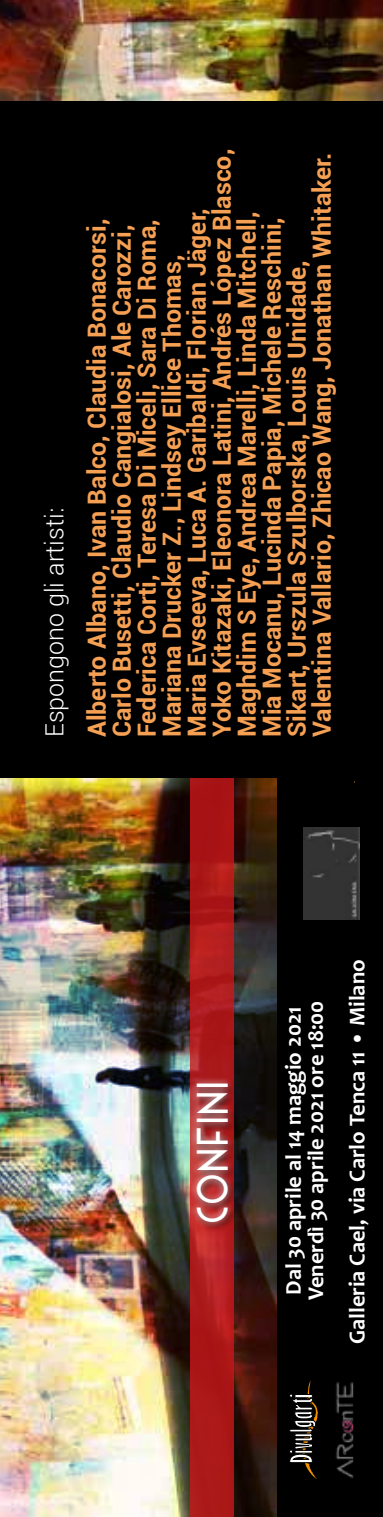
<style>
.page{position:relative;width:383px;height:1517px;background:#000}
.page>*{position:absolute;margin:0;border:0;box-sizing:border-box;transform-origin:0 0}
.t1{font:45px "Milano Sans";letter-spacing:.06em;color:#fff;scale:.9 1}
.t2{font:700 25px/25px "Roboto";color:#f5a053}
.t3{font:300 25px "Roboto";color:#fff}
.t4{font:700 22.5px/22.5px "Candara";color:#fff}
</style>
<div class="page">
<img style="left:0;top:778px;width:276px;height:739px">
<img style="left:336px;top:1382px;width:18px;height:96px">
<svg style="left:289px;top:1380px;width:29px;height:99px"></svg>
<div style="left:295px;top:1394px;width:17px;height:3px;border:1px solid #000"></div>
<svg style="left:190px;top:778px;width:44px;height:739px;background:#ad191a"></svg>
<img style="left:303px;top:827px;width:56px;height:92px">
<div style="left:193px;top:1081px;width:44px;height:150px;background:#000;opacity:.75"></div>
<div style="left:189px;top:1076px;width:46px;height:152px;background:#fff;opacity:.75"></div>
<img style="left:0;top:0;width:383px;height:100px">
<p class="t3" style="left:37px;top:737px;width:231px;rotate:-90deg">Espongono gli artisti:</p>
<p class="t2" style="left:83px;top:737px;width:590px;rotate:-90deg">Alberto Albano, Ivan Balco, Claudia Bonacorsi,<br>Carlo Busetti, Claudio Cangialosi, Ale Carozzi, Federica Corti, Teresa Di Miceli, Sara Di Roma, Mariana Drucker Z., Lindsey Ellice Thomas,<br>Maria Evseeva, Luca A. Garibaldi, Florian Jäger, Yoko Kitazaki, Eleonora Latini, Andrés López Blasco, Maghdim S Eye, Andrea Marelli, Linda Mitchell,<br>Mia Mocanu, Lucinda Papia, Michele Reschini, Sikart, Urszula Szulborska, Louis Unidade, Valentina Vallario, Zhicao Wang, Jonathan Whitaker.</p>
<h1 class="t1" style="left:191px;top:1221px;width:158px;rotate:-90deg">CONFINI</h1>
<p class="t4" style="left:282px;top:1300px;width:301px;rotate:-90deg">Dal 30 aprile al 14 maggio 2021<br>Venerdì 30 aprile 2021 ore 18:00</p>
<p class="t4" style="left:345px;top:1344px;width:386px;rotate:-90deg">Galleria Cael, via Carlo Tenca 11 • Milano</p>
</div>
